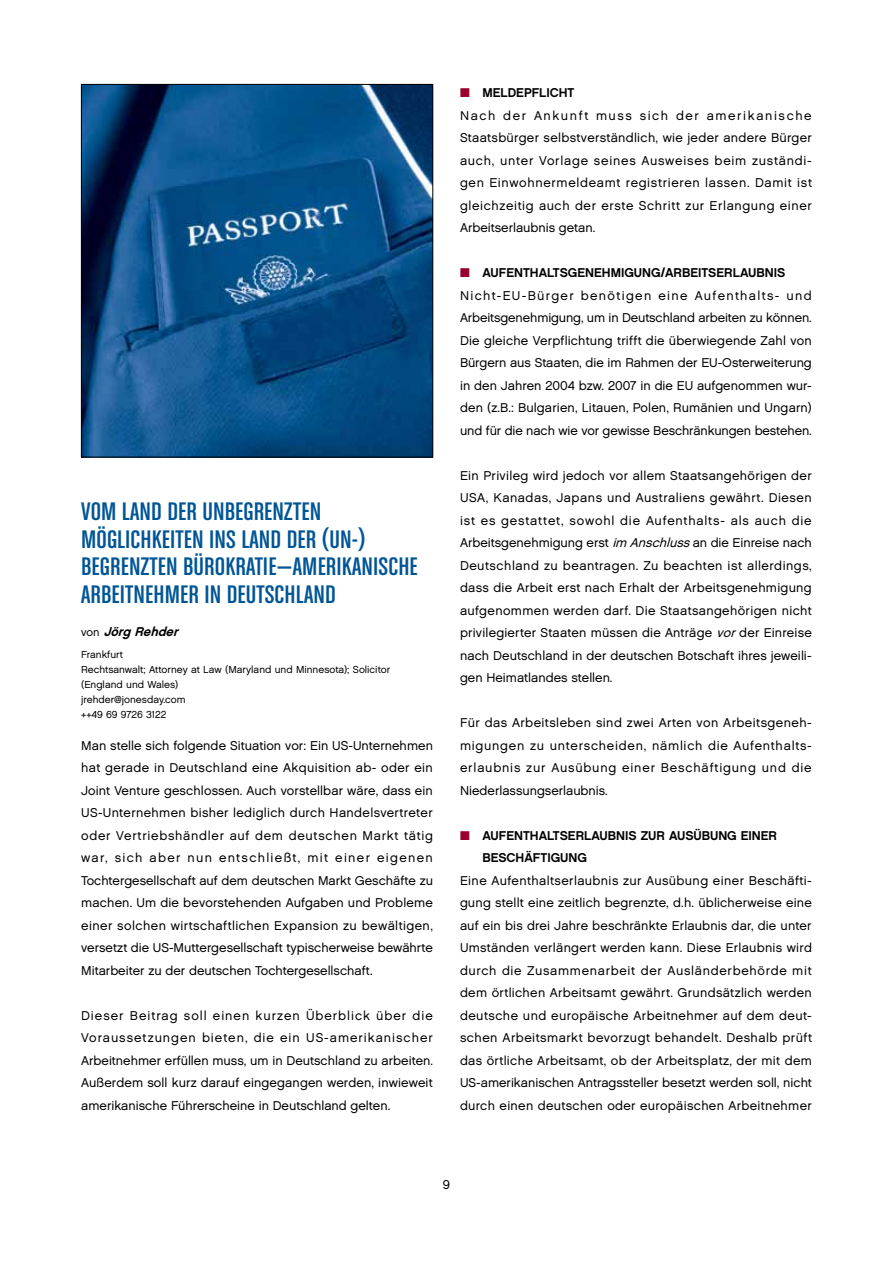
<style>
.page{position:relative;width:893px;height:1263px;background:#fff}
.page>*{position:absolute;margin:0;border:0;box-sizing:border-box;transform-origin:0 0}
.t1{font:27px/27.8px "Chalet Comprime Cologne Sixty";letter-spacing:.005em;color:#005596;scale:1.1 1}
.t2{font:12.75px/22.5px "Chalet London Nineteen Sixty";letter-spacing:.005em;color:#000;text-align:justify}
.t3{font:12.75px/22.5px "Chalet New York Nineteen Sixty";color:#000}
.t4{font:italic 12.75px "Chalet New York Nineteen Sixty";color:#000}
.t5{font:10.2px/15px "Chalet London Nineteen Sixty";color:#000}
.s1{font-family:"Chalet London Nineteen Sixty";font-style:normal;font-size:11.25px}
.s2{color:#98002e}
.s3{font-style:italic}
</style>
<div class="page">
<img style="left:83px;top:86px;width:348px;height:369px">
<div style="left:81px;top:84px;width:352px;height:373px;border:1px solid #000"></div>
<h1 class="t1" style="left:81px;top:497px;width:275px">VOM LAND DER UNBEGRENZTEN<br>MÖGLICHKEITEN INS LAND DER (UN-)<br>BEGRENZTEN BÜROKRATIE—AMERI KANISCHE<br>ARBEIT</h1>
<h1 class="t1" style="left:134px;top:580px;width:185px">NEHMER IN DEUTSCHLAND</h1>
<p class="t4" style="left:81px;top:624px;width:102px"><span class="s1">v o n</span> Jörg Rehder</p>
<p class="t5" style="left:81px;top:647px;width:311px">Frankfurt<br>Rechtsanwalt; Attorney at Law (Maryland und Minnesota); Solicitor (England und Wales)<br>jrehder@jonesday.com<br>++49 69 9726 3122</p>
<p class="t2" style="left:81px;top:734px;width:353px">Man stelle sich folgende Situation vor: Ein US-Unternehmen hat gerade in Deutschland eine Akquisition ab- oder ein Joint Venture geschlossen. Auch vorstellbar wäre, dass ein US-Unternehmen bisher lediglich durch Handelsvertreter oder Vertriebshändler auf dem deutschen Markt tätig war, sich aber nun entschließt, mit einer eigenen Tochtergesellschaft auf dem deutschen Markt Geschäfte zu machen. Um die bevorstehenden Aufgaben und Probleme einer solchen wirtschaftlichen Expansion zu bewältigen, versetzt die US-Muttergesellschaft typischerweise bewährte Mitarbeiter zu der deutschen Tochtergesellschaft.</p>
<p class="t2" style="left:81px;top:1004px;width:353px">Dieser Beitrag soll einen kurzen Überblick über die Voraussetzungen bieten, die ein US-amerikanischer Arbeitnehmer erfüllen muss, um in Deutschland zu arbeiten.<br>Außerdem soll kurz darauf eingegangen werden, inwieweit amerikanische Führerscheine in Deutschland gelten.</p>
<p class="t3" style="left:460px;top:82px;width:116px"><span class="s2">■</span> MELDEPFLICHT</p>
<p class="t2" style="left:460px;top:104px;width:353px">Nach der Ankunft muss sich der amerikanische Staatsbürger selbstverständlich, wie jeder andere Bürger auch, unter Vorlage seines Ausweises beim zuständi&shy;gen Einwohnermeldeamt registrieren lassen. Damit ist gleichzeitig auch der erste Schritt zur Erlangung einer Arbeitserlaubnis getan.</p>
<p class="t3" style="left:460px;top:262px;width:327px"><span class="s2">■</span> AUFENTHALTSGENEHMIGUNG/ARBEITSERLAUBNIS</p>
<p class="t2" style="left:460px;top:284px;width:353px">Nicht-EU-Bürger benötigen eine Aufenthalts- und Arbeitsgenehmigung, um in Deutschland arbeiten zu können.<br>Die gleiche Verpflichtung trifft die überwiegende Zahl von Bürgern aus Staaten, die im Rahmen der EU-Osterweiterung in den Jahren 2004 bzw. 2007 in die EU aufgenommen wur&shy;den (z.B.: Bulgarien, Litauen, Polen, Rumänien und Ungarn) und für die nach wie vor gewisse Beschränkungen bestehen.</p>
<p class="t2" style="left:460px;top:464px;width:353px">Ein Privileg wird jedoch vor allem Staatsangehörigen der USA, Kanadas, Japans und Australiens gewährt. Diesen ist es gestattet, sowohl die Aufenthalts- als auch die Arbeitsgenehmigung erst <span class="s3">im Anschluss</span>an die Einreise nach Deutschland zu beantragen. Zu beachten ist allerdings, dass die Arbeit erst nach Erhalt der Arbeitsgenehmigung aufgenommen werden darf. Die Staatsangehörigen nicht privilegierter Staaten müssen die Anträge <span class="s3">vor</span>der Einreise nach Deutschland in der deutschen Botschaft ihres jeweili&shy;gen Heimatlandes stellen.</p>
<p class="t2" style="left:460px;top:711px;width:353px">Für das Arbeitsleben sind zwei Arten von Arbeitsgeneh&shy;migungen zu unterscheiden, nämlich die Aufenthalts&shy;erlaubnis zur Ausübung einer Beschäftigung und die Niederlassungserlaubnis.</p>
<p class="t3" style="left:482px;top:824px;width:296px;text-indent:-23px"><span class="s2">■</span> AUFENTHALTSERLAUBNIS ZUR AUSÜBUNG EINER<br>BESCHÄFTIGUNG</p>
<p class="t2" style="left:460px;top:869px;width:353px">Eine Aufenthaltserlaubnis zur Ausübung einer Beschäfti&shy;gung stellt eine zeitlich begrenzte, d.h. üblicherweise eine auf ein bis drei Jahre beschränkte Erlaubnis dar, die unter Umständen verlängert werden kann. Diese Erlaubnis wird durch die Zusammenarbeit der Ausländerbehörde mit dem örtlichen Arbeitsamt gewährt. Grundsätzlich werden deutsche und europäische Arbeitnehmer auf dem deut&shy;schen Arbeitsmarkt bevorzugt behandelt. Deshalb prüft das örtliche Arbeitsamt, ob der Arbeitsplatz, der mit dem US-amerikanischen Antragssteller besetzt werden soll, nicht durch einen deutschen oder europäischen Arbeitnehmer</p>
<p class="t2" style="left:443px;top:1173px;width:9px">9</p>
</div>
